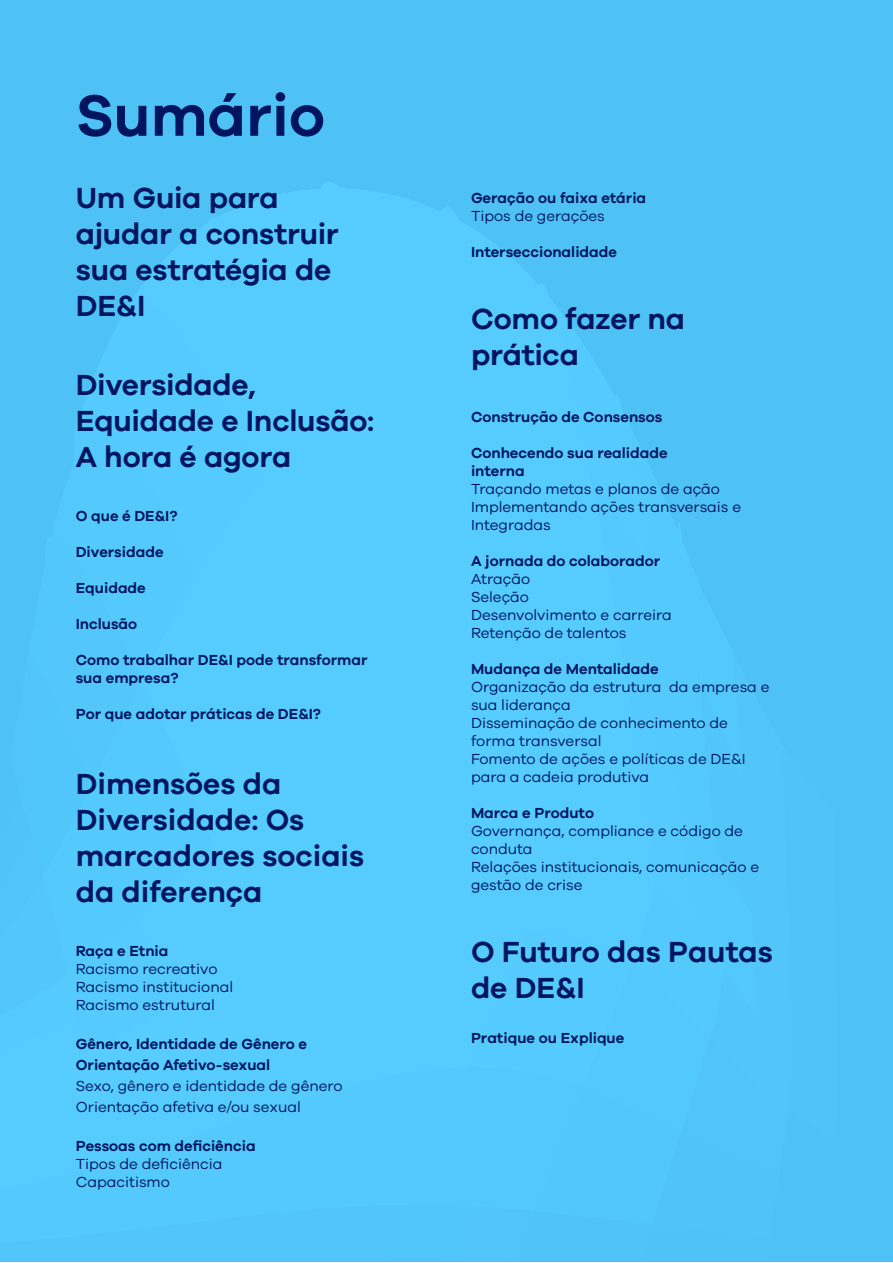
<style>
.page{position:relative;width:893px;height:1263px;background:#fff}
.page>*{position:absolute;margin:0;border:0;box-sizing:border-box;transform-origin:0 0}
.t1{font:600 60px "Galano Grotesque";color:#001560}
.t2{font:600 30px/36px "Galano Grotesque";letter-spacing:-.005em;color:#001560}
.t3{font:15px/18px "Galano Grotesque";color:#001560}
.t4{font:600 15px/18px "Galano Grotesque";color:#001560}
</style>
<div class="page">
<div style="left:0;top:0;width:893px;height:1262px;background:#53c8fb"></div>
<h1 class="t1" style="left:76px;top:79px;width:251px">Sumário</h1>
<h2 class="t2" style="left:76px;top:179px;width:264px">Um Guia para ajudar a construir sua estratégia de<br>DE&amp;I</h2>
<h2 class="t2" style="left:76px;top:366px;width:300px">Diversidade,<br>Equidade e Inclusão:<br>A hora é agora</h2>
<p class="t4" style="left:76px;top:506px;width:103px">O que é DE&amp;I?</p>
<p class="t4" style="left:76px;top:542px;width:89px">Diversidade</p>
<p class="t4" style="left:76px;top:578px;width:72px">Equidade</p>
<p class="t4" style="left:76px;top:614px;width:63px">Inclusão</p>
<p class="t4" style="left:76px;top:650px;width:293px">Como trabalhar DE&amp;I pode transformar sua empresa?</p>
<p class="t4" style="left:76px;top:704px;width:247px">Por que adotar práticas de DE&amp;I?</p>
<h2 class="t2" style="left:76px;top:765px;width:290px">Dimensões da<br>Diversidade: Os marcadores sociais da diferença</h2>
<p class="t4" style="left:76px;top:941px;width:94px">Raça e Etnia</p>
<p class="t3" style="left:76px;top:959px;width:159px">Racismo recreativo<br>Racismo institucional<br>Racismo estrutural</p>
<p class="t4" style="left:76px;top:1033px;width:233px;line-height:21px">Gênero, Identidade de Gênero e<br>Orientação Afetivo-sexual</p>
<p class="t3" style="left:76px;top:1075px;width:268px;line-height:21px">Sexo, gênero e identidade de gênero<br>Orientação afetiva e/ou sexual</p>
<p class="t4" style="left:76px;top:1136px;width:181px">Pessoas com deficiência</p>
<p class="t3" style="left:76px;top:1154px;width:148px">Tipos de deficiência<br>Capacitismo</p>
<p class="t4" style="left:471px;top:188px;width:177px">Geração ou faixa etária</p>
<p class="t3" style="left:471px;top:206px;width:135px">Tipos de gerações</p>
<p class="t4" style="left:471px;top:242px;width:148px">Interseccionalidade</p>
<h2 class="t2" style="left:471px;top:300px;width:216px">Como fazer na prática</h2>
<p class="t4" style="left:471px;top:407px;width:193px">Construção de Consensos</p>
<p class="t4" style="left:471px;top:443px;width:198px">Conhecendo sua realidade interna</p>
<p class="t3" style="left:471px;top:479px;width:272px">Traçando metas e planos de ação<br>Implementando ações transversais e<br>Integradas</p>
<p class="t4" style="left:471px;top:551px;width:191px">A jornada do colaborador</p>
<p class="t3" style="left:471px;top:569px;width:202px">Atração<br>Seleção<br>Desenvolvimento e carreira<br>Retenção de talentos</p>
<p class="t4" style="left:471px;top:659px;width:189px">Mudança de Mentalidade</p>
<p class="t3" style="left:471px;top:677px;width:300px">Organização da estrutura da empresa e sua liderança<br>Disseminação de conhecimento de forma transversal<br>Fomento de ações e políticas de DE&amp;I para a cadeia produtiva</p>
<p class="t4" style="left:471px;top:803px;width:125px">Marca e Produto</p>
<p class="t3" style="left:471px;top:821px;width:290px">Governança, compliance e código de conduta<br>Relações institucionais, comunicação e gestão de crise</p>
<h2 class="t2" style="left:471px;top:933px;width:303px">O Futuro das Pautas de DE&amp;I</h2>
<p class="t4" style="left:471px;top:1028px;width:155px">Pratique ou Explique</p>
</div>
